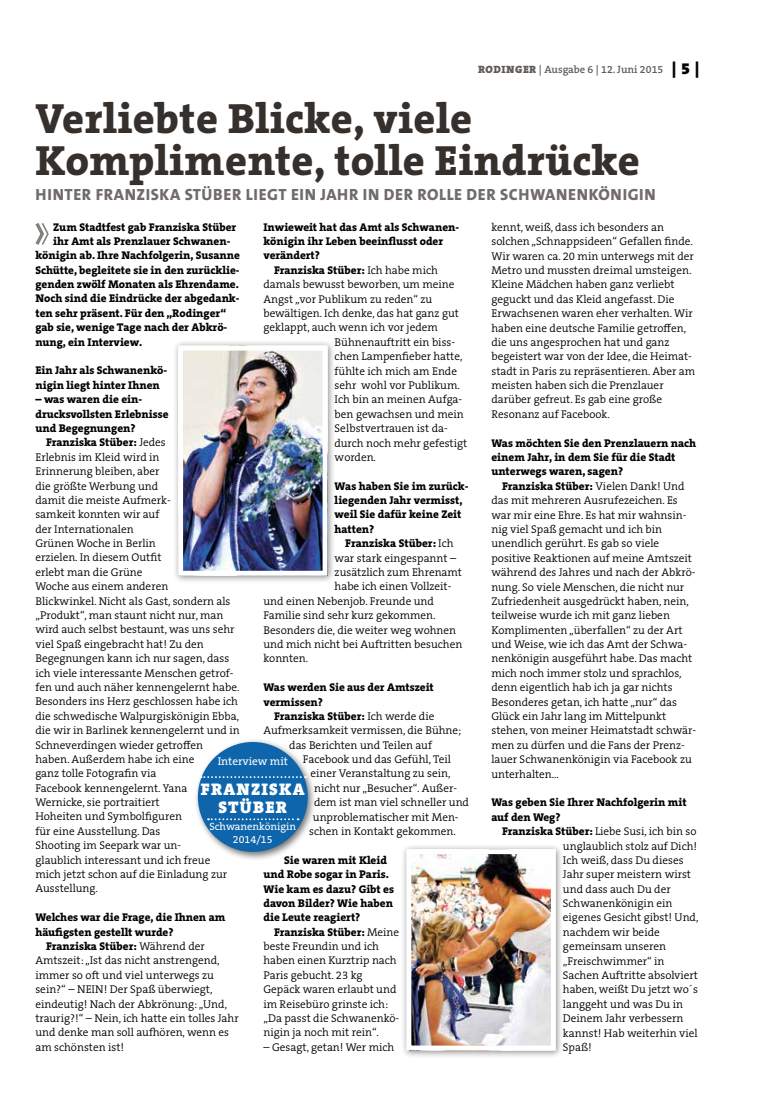
<style>
.page{position:relative;width:762px;height:1117px;background:#fff}
.page>*{position:absolute;margin:0;border:0;box-sizing:border-box;transform-origin:0 0}
.t1{font:800 42.5px/42.5px "The Serif B W8";letter-spacing:.01em;color:#36302d}
.t2{font:900 16.88px/18.8px "The Serif B W9";letter-spacing:.075em;color:#fff;text-align:center}
.t3{font:800 16.25px "The Sans B W8";letter-spacing:.035em;color:#716c69}
.t4{font:300 11.25px/14.4px "The Serif B W4";color:#000}
.t5{font:800 11.25px/14.4px "The Serif B W8";color:#000}
.t6{font:11.25px "The Serif B W5 Plain";color:#fff}
.t7{font:600 10.62px "The Serif B W6";color:#615c58}
.t8{font:10.62px/12.5px "The Serif B W5 Plain";color:#fff;text-align:center}
.s1{font-family:"The Serif B W9";font-weight:900}
.s2{font-family:"The Serif B W9";font-weight:900;font-size:16.25px;color:#000}
.s3{font-family:"The Serif B W4";font-weight:300}
.s4{font-family:"The Serif B W8";font-weight:800}
</style>
<div class="page">
<svg style="left:35px;top:223px;width:14px;height:22px"></svg>
<div style="left:193px;top:737px;width:124px;height:123px;background:#000;opacity:.55"></div>
<div style="left:198px;top:741px;width:110px;height:110px;background:#0e65ab;border-radius:50%"></div>
<svg style="left:201px;top:776px;width:105px;height:1px"></svg>
<svg style="left:208px;top:818px;width:91px;height:2px"></svg>
<div style="left:400px;top:843px;width:163px;height:215px;background:#000;opacity:.45"></div>
<img style="left:412px;top:854px;width:138px;height:190px">
<div style="left:406px;top:848px;width:150px;height:202px;border:5px solid #fff"></div>
<div style="left:172px;top:340px;width:164px;height:243px;background:#000;opacity:.45"></div>
<img style="left:184px;top:351px;width:137px;height:218px">
<div style="left:178px;top:345px;width:149px;height:230px;border:5px solid #fff"></div>
<p class="t7" style="left:478px;top:63px;width:223px"><span class="s1">RODINGER</span> | Ausgabe 6 | 12. Juni 2015 <span class="s2">| 5 |</span></p>
<h1 class="t1" style="left:35px;top:96px;width:606px">Verliebte Blicke, viele<br>Komplimente, tolle Eindrücke</h1>
<h3 class="t3" style="left:36px;top:184px;width:622px">HINTER FRANZISKA STÜBER LIEGT EIN JAHR IN DER ROLLE DER SCHWANENKÖNIGIN</h3>
<p class="t5" style="left:53px;top:219px;width:185px">Zum Stadtfest gab Franziska Stüber</p>
<p class="t5" style="left:53px;top:234px;width:179px">ihr Amt als Prenzlauer Schwanen-</p>
<p class="t5" style="left:35px;top:248px;width:206px">königin ab. Ihre Nachfolgerin, Susanne</p>
<p class="t5" style="left:35px;top:262px;width:206px">Schütte, begleitete sie in den zurücklie-</p>
<p class="t5" style="left:35px;top:277px;width:205px">genden zwölf Monaten als Ehrendame.</p>
<p class="t5" style="left:35px;top:291px;width:206px">Noch sind die Eindrücke der abgedank-</p>
<p class="t5" style="left:35px;top:306px;width:192px">ten sehr präsent. Für den „Rodinger“</p>
<p class="t5" style="left:35px;top:320px;width:193px">gab sie, wenige Tage nach der Abkrö-</p>
<p class="t5" style="left:35px;top:334px;width:108px">nung, ein Interview.</p>
<p class="t5" style="left:35px;top:363px;width:133px">Ein Jahr als Schwanenkö&shy;nigin liegt hinter Ihnen</p>
<p class="t5" style="left:35px;top:392px;width:135px">– was waren die ein&shy;drucksvollsten Erlebnisse und Begegnungen?</p>
<p class="t5" style="left:46px;top:435px;width:121px">Franziska Stüber: <span class="s3">Jedes</span></p>
<p class="t4" style="left:35px;top:449px;width:206px">Erlebnis im Kleid wird in<br>Erinnerung bleiben, aber<br>die größte Werbung und<br>damit die meiste Aufmerk-<br>samkeit konnten wir auf<br>der Internationalen<br>Grünen Woche in Berlin<br>erzielen. In diesem Outfit<br>erlebt man die Grüne<br>Woche aus einem anderen<br>Blickwinkel. Nicht als Gast, sondern als „Produkt“, man staunt nicht nur, man wird auch selbst bestaunt, was uns sehr viel Spaß eingebracht hat! Zu den<br>Begegnungen kann ich nur sagen, dass ich viele interessante Menschen getrof&shy;fen und auch näher kennengelernt habe.<br>Besonders ins Herz geschlossen habe ich die schwedische Walpurgiskönigin Ebba, die wir in Barlinek kennengelernt und in<br>Schneverdingen wieder getroffen haben. Außerdem habe ich eine<br>ganz tolle Fotografin via<br>Facebook kennengelernt. Yana<br>Wernicke, sie portraitiert<br>Hoheiten und Symbolfiguren<br>für eine Ausstellung. Das<br>Shooting im Seepark war un-<br>glaublich interessant und ich freue<br>mich jetzt schon auf die Einladung zur<br>Ausstellung.</p>
<p class="t5" style="left:35px;top:909px;width:192px">Welches war die Frage, die Ihnen am</p>
<p class="t5" style="left:35px;top:924px;width:140px">häufigsten gestellt wurde?</p>
<p class="t5" style="left:46px;top:938px;width:160px">Franziska Stüber: <span class="s3">Während der</span></p>
<p class="t4" style="left:35px;top:953px;width:205px">Amtszeit: „Ist das nicht anstrengend, immer so oft und viel unterwegs zu sein?“ – NEIN! Der Spaß überwiegt, eindeutig! Nach der Abkrönung: „Und, traurig?!“ – Nein, ich hatte ein tolles Jahr und denke man soll aufhören, wenn es am schönsten ist!</p>
<p class="t5" style="left:263px;top:219px;width:197px">Inwieweit hat das Amt als Schwanen-</p>
<p class="t5" style="left:263px;top:234px;width:181px">königin ihr Leben beeinflusst oder</p>
<p class="t5" style="left:263px;top:248px;width:58px">verändert?</p>
<p class="t5" style="left:274px;top:263px;width:165px">Franziska Stüber: <span class="s3">Ich habe mich</span></p>
<p class="t4" style="left:263px;top:277px;width:192px">damals bewusst beworben, um meine</p>
<p class="t4" style="left:263px;top:291px;width:170px">Angst „vor Publikum zu reden“ zu</p>
<p class="t4" style="left:263px;top:306px;width:197px">bewältigen. Ich denke, das hat ganz gut</p>
<p class="t4" style="left:263px;top:320px;width:176px">geklappt, auch wenn ich vor jedem</p>
<p class="t4" style="left:335px;top:335px;width:122px">Bühnenauftritt ein biss-</p>
<p class="t4" style="left:335px;top:349px;width:129px">chen Lampenfieber hatte,</p>
<p class="t4" style="left:335px;top:363px;width:124px">fühlte ich mich am Ende</p>
<p class="t4" style="left:335px;top:378px;width:127px">sehr wohl vor Publikum.</p>
<p class="t4" style="left:335px;top:392px;width:129px">Ich bin an meinen Aufga-</p>
<p class="t4" style="left:335px;top:406px;width:131px">ben gewachsen und mein</p>
<p class="t4" style="left:335px;top:421px;width:115px">Selbstvertrauen ist da-</p>
<p class="t4" style="left:335px;top:435px;width:134px">durch noch mehr gefestigt</p>
<p class="t4" style="left:335px;top:450px;width:43px">worden.</p>
<p class="t5" style="left:335px;top:478px;width:135px">Was haben Sie im zurück&shy;liegenden Jahr vermisst, weil Sie dafür keine Zeit hatten?</p>
<p class="t5" style="left:345px;top:536px;width:110px">Franziska Stüber: <span class="s3">Ich</span></p>
<p class="t4" style="left:335px;top:550px;width:123px">war stark eingespannt –</p>
<p class="t4" style="left:335px;top:565px;width:129px">zusätzlich zum Ehrenamt</p>
<p class="t4" style="left:335px;top:579px;width:118px">habe ich einen Vollzeit-</p>
<p class="t4" style="left:263px;top:593px;width:172px">und einen Nebenjob. Freunde und</p>
<p class="t4" style="left:263px;top:608px;width:174px">Familie sind sehr kurz gekommen.</p>
<p class="t4" style="left:263px;top:622px;width:194px">Besonders die, die weiter weg wohnen</p>
<p class="t4" style="left:263px;top:637px;width:200px">und mich nicht bei Auftritten besuchen</p>
<p class="t4" style="left:263px;top:651px;width:46px">konnten.</p>
<p class="t5" style="left:263px;top:679px;width:172px">Was werden Sie aus der Amtszeit vermissen?</p>
<p class="t5" style="left:274px;top:708px;width:162px">Franziska Stüber: <span class="s3">Ich werde die</span></p>
<p class="t4" style="left:263px;top:723px;width:199px;text-align:center">Aufmerksamkeit vermissen, die Bühne; das Berichten und Teilen auf</p>
<p class="t4" style="left:303px;top:752px;width:149px">Facebook und das Gefühl, Teil</p>
<p class="t4" style="left:310px;top:766px;width:142px">einer Veranstaltung zu sein,</p>
<p class="t4" style="left:314px;top:780px;width:144px">nicht nur „Besucher“. Außer-</p>
<p class="t4" style="left:314px;top:795px;width:156px">dem ist man viel schneller und</p>
<p class="t4" style="left:313px;top:809px;width:147px">unproblematischer mit Men-</p>
<p class="t4" style="left:309px;top:823px;width:148px">schen in Kontakt gekommen.</p>
<p class="t5" style="left:263px;top:852px;width:132px;text-indent:21px">Sie waren mit Kleid und Robe sogar in Paris.<br>Wie kam es dazu? Gibt es davon Bilder? Wie haben die Leute reagiert?</p>
<p class="t5" style="left:274px;top:924px;width:127px">Franziska Stüber: <span class="s3">Meine</span></p>
<p class="t4" style="left:263px;top:938px;width:137px">beste Freundin und ich haben einen Kurztrip nach<br>Paris gebucht. 23 kg<br>Gepäck waren erlaubt und im Reisebüro grinste ich: „Da passt die Schwanenkö&shy;nigin ja noch mit rein“.</p>
<p class="t4" style="left:263px;top:1039px;width:132px">– Gesagt, getan! Wer mich</p>
<p class="t4" style="left:491px;top:220px;width:205px">kennt, weiß, dass ich besonders an solchen „Schnappsideen“ Gefallen finde.<br>Wir waren ca. 20 min unterwegs mit der Metro und mussten dreimal umsteigen.<br>Kleine Mädchen haben ganz verliebt geguckt und das Kleid angefasst. Die Erwachsenen waren eher verhalten. Wir haben eine deutsche Familie getroffen, die uns angesprochen hat und ganz begeistert war von der Idee, die Heimat&shy;stadt in Paris zu repräsentieren. Aber am meisten haben sich die Prenzlauer darüber gefreut. Es gab eine große Resonanz auf Facebook.</p>
<p class="t5" style="left:491px;top:435px;width:206px">Was möchten Sie den Prenzlauern nach einem Jahr, in dem Sie für die Stadt unterwegs waren, sagen?</p>
<p class="t5" style="left:502px;top:478px;width:184px">Franziska Stüber: <span class="s3">Vielen Dank! Und</span></p>
<p class="t4" style="left:491px;top:493px;width:206px">das mit mehreren Ausrufezeichen. Es war mir eine Ehre. Es hat mir wahnsin&shy;nig viel Spaß gemacht und ich bin unendlich gerührt. Es gab so viele positive Reaktionen auf meine Amtszeit während des Jahres und nach der Abkrö&shy;nung. So viele Menschen, die nicht nur Zufriedenheit ausgedrückt haben, nein, teilweise wurde ich mit ganz lieben Komplimenten „überfallen“ zu der Art und Weise, wie ich das Amt der Schwa&shy;nenkönigin ausgeführt habe. Das macht mich noch immer stolz und sprachlos, denn eigentlich hab ich ja gar nichts Besonderes getan, ich hatte „nur“ das Glück ein Jahr lang im Mittelpunkt stehen, von meiner Heimatstadt schwär&shy;men zu dürfen und die Fans der Prenz&shy;lauer Schwanenkönigin via Facebook zu unterhalten…</p>
<p class="t5" style="left:491px;top:795px;width:197px">Was geben Sie Ihrer Nachfolgerin mit auf den Weg?</p>
<p class="t4" style="left:563px;top:824px;width:137px;text-indent:-61px"><span class="s4">Franziska Stüber:</span> Liebe Susi, ich bin so unglaublich stolz auf Dich!<br>Ich weiß, dass Du dieses<br>Jahr super meistern wirst und dass auch Du der<br>Schwanenkönigin ein eigenes Gesicht gibst! Und, nachdem wir beide gemeinsam unseren „Freischwimmer“ in<br>Sachen Auftritte absolviert haben, weißt Du jetzt wo´s langgeht und was Du in<br>Deinem Jahr verbessern kannst! Hab weiterhin viel<br>Spaß!</p>
<p class="t6" style="left:218px;top:753px;width:72px">Interview mit</p>
<h2 class="t2" style="left:201px;top:779px;width:105px">FRANZISKA<br>STÜBER</h2>
<p class="t8" style="left:209px;top:820px;width:88px">Schwanenkönigin<br>2014/15</p>
</div>
